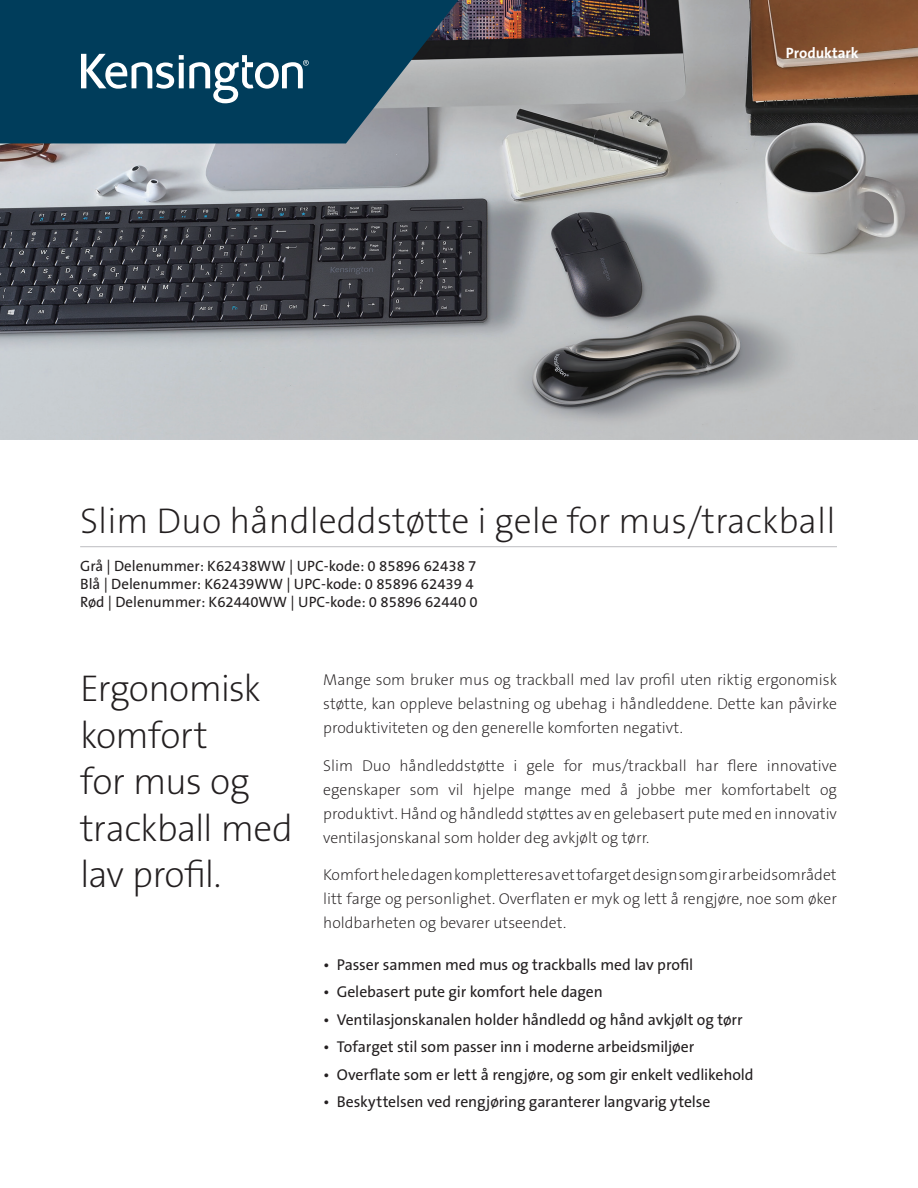
<style>
.page{position:relative;width:918px;height:1188px;background:#fff}
.page>*{position:absolute;margin:0;border:0;box-sizing:border-box;transform-origin:0 0}
.Product_Headline{font:37.5px/46.5px "The Sans KENSINGTON2 XL";letter-spacing:-.02em;color:#231f20}
.Product_Name{font:36px "The Sans KENSINGTON2 XL";color:#231f20}
.Body{font:15.75px/24px "The Sans KENSINGTON2 XL";color:#231f20;text-align:justify}
.Feature_Bullets{font:15.75px "The Sans KENSINGTON5 Rg";letter-spacing:-.01em;color:#231f20}
.Part_No__UPC{font:15px/18px "The Sans KENSINGTON5 Rg";color:#231f20}
.Filetype_Header_Blue{font:15px "The Sans KENSINGTON7 Bd";color:#fff}
</style>
<div class="page">
<img style="left:0;top:0;width:918px;height:440px">
<svg style="left:0;top:0;width:458px;height:143px;background:#154963"></svg>
<svg style="left:81px;top:54px;width:228px;height:49px"></svg>
<hr style="left:80px;top:546px;width:757px;height:1px;background:#bcbdc0">
<p class="Filetype_Header_Blue" style="left:786px;top:45px;width:74px">Produktark</p>
<h1 class="Product_Name" style="left:80px;top:501px;width:757px">Slim Duo håndleddstøtte i gele for mus/trackball</h1>
<h2 class="Part_No__UPC" style="left:80px;top:557px;width:399px">Grå | Delenummer: K62438WW | UPC-kode: 0 85896 62438 7<br>Blå | Delenummer: K62439WW | UPC-kode: 0 85896 62439 4<br>Rød | Delenummer: K62440WW | UPC-kode: 0 85896 62440 0</h2>
<h3 class="Product_Headline" style="left:80px;top:667px;width:214px">Ergonomisk komfort<br>for mus og trackball med lav profil.</h3>
<p class="Body" style="left:323px;top:668px;width:515px">Mange som bruker mus og trackball med lav profil uten riktig ergonomisk støtte, kan oppleve belastning og ubehag i håndleddene. Dette kan påvirke produktiviteten og den generelle komforten negativt.</p>
<p class="Body" style="left:323px;top:754px;width:515px">Slim Duo håndleddstøtte i gele for mus/trackball har flere innovative egenskaper som vil hjelpe mange med å jobbe mer komfortabelt og produktivt. Hånd og håndledd støttes av en gelebasert pute med en innovativ ventilasjonskanal som holder deg avkjølt og tørr.</p>
<p class="Body" style="left:323px;top:863px;width:515px">Komfort hele dagen kompletteres av et tofarget design som gir arbeidsområdet litt farge og personlighet. Overflaten er myk og lett å rengjøre, noe som øker holdbarheten og bevarer utseendet.</p>
<p class="Feature_Bullets" style="left:323px;top:956px;width:372px">• Passer sammen med mus og trackballs med lav profil</p>
<p class="Feature_Bullets" style="left:323px;top:983px;width:281px">• Gelebasert pute gir komfort hele dagen</p>
<p class="Feature_Bullets" style="left:323px;top:1011px;width:421px">• Ventilasjonskanalen holder håndledd og hånd avkjølt og tørr</p>
<p class="Feature_Bullets" style="left:323px;top:1038px;width:373px">• Tofarget stil som passer inn i moderne arbeidsmiljøer</p>
<p class="Feature_Bullets" style="left:323px;top:1066px;width:432px">• Overflate som er lett å rengjøre, og som gir enkelt vedlikehold</p>
<p class="Feature_Bullets" style="left:323px;top:1093px;width:389px">• Beskyttelsen ved rengjøring garanterer langvarig ytelse</p>
</div>
